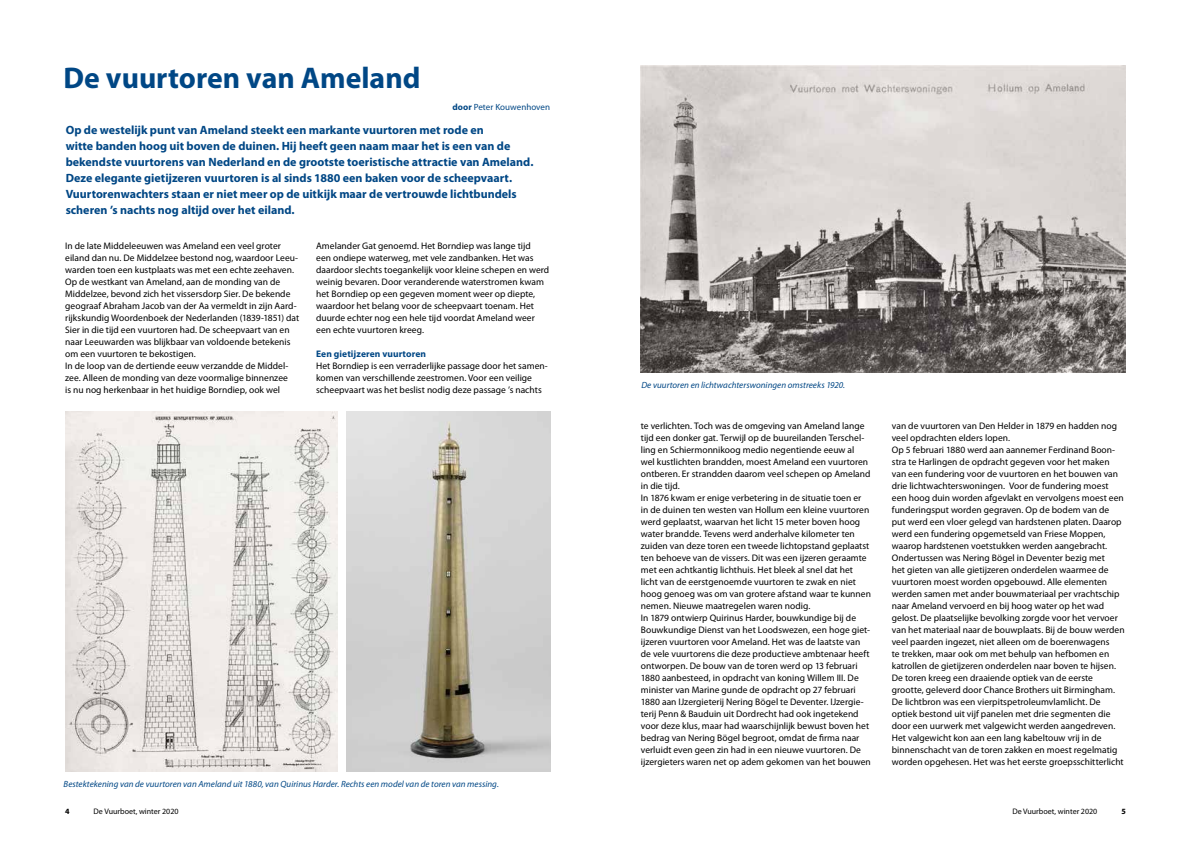
<style>
.page{position:relative;width:1191px;height:842px;background:#fff}
.page>*{position:absolute;margin:0;border:0;box-sizing:border-box;transform-origin:0 0}
.t1{font:700 30px "Myriad Pro";color:#004785}
.t2{font:700 12px/16px "Myriad Pro";color:#004785}
.t3{font:9.5px/12px "Myriad Pro";letter-spacing:.005em;color:#000}
.t4{font:700 9.5px "Myriad Pro";letter-spacing:.01em;color:#004785}
.t5{font:italic 9px "Myriad Pro";color:#004785}
.t6{font:9px "Myriad Pro";letter-spacing:.005em;color:#004785}
.t7{font:8px "Myriad Pro";color:#000}
.t8{font:700 8px "Myriad Pro";color:#000}
.s1{font-weight:700}
</style>
<div class="page">
<img style="left:65px;top:412px;width:273px;height:359px">
<img style="left:347px;top:412px;width:203px;height:359px">
<img style="left:641px;top:65px;width:484px;height:308px">
<h1 class="t1" style="left:64px;top:58px;width:358px">De vuurtoren van Ameland</h1>
<p class="t2" style="left:66px;top:121px;width:469px">Op de westelijk punt van Ameland steekt een markante vuurtoren met rode en<br>witte banden hoog uit boven de duinen. Hij heeft geen naam maar het is een van de bekendste vuurtorens van Nederland en de grootste toeristische attractie van Ameland.<br>Deze elegante gietijzeren vuurtoren is al sinds 1880 een baken voor de scheepvaart.<br>Vuurtorenwachters staan er niet meer op de uitkijk maar de vertrouwde lichtbundels scheren ’s nachts nog altijd over het eiland.</p>
<p class="t3" style="left:65px;top:239px;width:235px">In de late Middeleeuwen was Ameland een veel groter eiland dan nu. De Middelzee bestond nog, waardoor Leeu&shy;warden toen een kustplaats was met een echte zeehaven.<br>Op de westkant van Ameland, aan de monding van de Middelzee, bevond zich het vissersdorp Sier. De bekende geograaf Abraham Jacob van der Aa vermeldt in zijn Aard&shy;rijkskundig Woordenboek der Nederlanden (1839-1851) dat Sier in die tijd een vuurtoren had. De scheepvaart van en naar Leeuwarden was blijkbaar van voldoende betekenis om een vuurtoren te bekostigen.<br>In de loop van de dertiende eeuw verzandde de Middel&shy;zee. Alleen de monding van deze voormalige binnenzee<br>is nu nog herkenbaar in het huidige Borndiep, ook wel</p>
<p class="t6" style="left:452px;top:102px;width:99px"><span class="s1">door</span> Peter Kouwenhoven</p>
<p class="t3" style="left:316px;top:239px;width:235px">Amelander Gat genoemd. Het Borndiep was lange tijd<br>een ondiepe waterweg, met vele zandbanken. Het was daardoor slechts toegankelijk voor kleine schepen en werd weinig bevaren. Door veranderende waterstromen kwam het Borndiep op een gegeven moment weer op diepte, waardoor het belang voor de scheepvaart toenam. Het duurde echter nog een hele tijd voordat Ameland weer een echte vuurtoren kreeg.</p>
<p class="t4" style="left:316px;top:347px;width:111px">Een gietijzeren vuurtoren</p>
<p class="t3" style="left:316px;top:359px;width:233px">Het Borndiep is een verraderlijke passage door het samen&shy;komen van verschillende zeestromen. Voor een veilige scheepvaart was het beslist nodig deze passage ’s nachts</p>
<p class="t5" style="left:64px;top:779px;width:437px">Bestektekening van de vuurtoren van Ameland uit 1880, van Quirinus Harder. Rechts een model van de toren van messing.</p>
<p class="t5" style="left:641px;top:380px;width:205px">De vuurtoren en lichtwachterswoningen omstreeks 1920.</p>
<p class="t3" style="left:641px;top:419px;width:231px">te verlichten. Toch was de omgeving van Ameland lange tijd een donker gat. Terwijl op de buureilanden Terschel&shy;ling en Schiermonnikoog medio negentiende eeuw al<br>wel kustlichten brandden, moest Ameland een vuurtoren ontberen. Er strandden daarom veel schepen op Ameland in die tijd.<br>In 1876 kwam er enige verbetering in de situatie toen er in de duinen ten westen van Hollum een kleine vuurtoren werd geplaatst, waarvan het licht 15 meter boven hoog water brandde. Tevens werd anderhalve kilometer ten zuiden van deze toren een tweede lichtopstand geplaatst ten behoeve van de vissers. Dit was een ijzeren geraamte met een achtkantig lichthuis. Het bleek al snel dat het licht van de eerstgenoemde vuurtoren te zwak en niet hoog genoeg was om van grotere afstand waar te kunnen nemen. Nieuwe maatregelen waren nodig.<br>In 1879 ontwierp Quirinus Harder, bouwkundige bij de Bouwkundige Dienst van het Loodswezen, een hoge giet&shy;ijzeren vuurtoren voor Ameland. Het was de laatste van de vele vuurtorens die deze productieve ambtenaar heeft ontworpen. De bouw van de toren werd op 13 februari 1880 aanbesteed, in opdracht van koning Willem III. De minister van Marine gunde de opdracht op 27 februari 1880 aan IJzergieterij Nering Bögel te Deventer. IJzergie&shy;terij Penn &amp; Bauduin uit Dordrecht had ook ingetekend voor deze klus, maar had waarschijnlijk bewust boven het bedrag van Nering Bögel begroot, omdat de firma naar verluidt even geen zin had in een nieuwe vuurtoren. De ijzergieters waren net op adem gekomen van het bouwen</p>
<p class="t3" style="left:891px;top:419px;width:234px">van de vuurtoren van Den Helder in 1879 en hadden nog veel opdrachten elders lopen.<br>Op 5 februari 1880 werd aan aannemer Ferdinand Boon&shy;stra te Harlingen de opdracht gegeven voor het maken van een fundering voor de vuurtoren en het bouwen van drie lichtwachterswoningen. Voor de fundering moest een hoog duin worden afgevlakt en vervolgens moest een funderingsput worden gegraven. Op de bodem van de put werd een vloer gelegd van hardstenen platen. Daarop werd een fundering opgemetseld van Friese Moppen, waarop hardstenen voetstukken werden aangebracht.<br>Ondertussen was Nering Bögel in Deventer bezig met<br>het gieten van alle gietijzeren onderdelen waarmee de vuurtoren moest worden opgebouwd. Alle elementen werden samen met ander bouwmateriaal per vrachtschip naar Ameland vervoerd en bij hoog water op het wad gelost. De plaatselijke bevolking zorgde voor het vervoer van het materiaal naar de bouwplaats. Bij de bouw werden veel paarden ingezet, niet alleen om de boerenwagens<br>te trekken, maar ook om met behulp van hefbomen en katrollen de gietijzeren onderdelen naar boven te hijsen.<br>De toren kreeg een draaiende optiek van de eerste grootte, geleverd door Chance Brothers uit Birmingham.<br>De lichtbron was een vierpitspetroleumvlamlicht. De optiek bestond uit vijf panelen met drie segmenten die door een uurwerk met valgewicht werden aangedreven.<br>Het valgewicht kon aan een lang kabeltouw vrij in de binnenschacht van de toren zakken en moest regelmatig worden opgehesen. Het was het eerste groepsschitterlicht</p>
<p class="t8" style="left:65px;top:806px;width:6px">4</p>
<p class="t7" style="left:94px;top:806px;width:86px">De Vuurboet, winter 2020</p>
<p class="t7" style="left:1012px;top:806px;width:86px">De Vuurboet, winter 2020</p>
<p class="t8" style="left:1121px;top:806px;width:6px">5</p>
</div>
